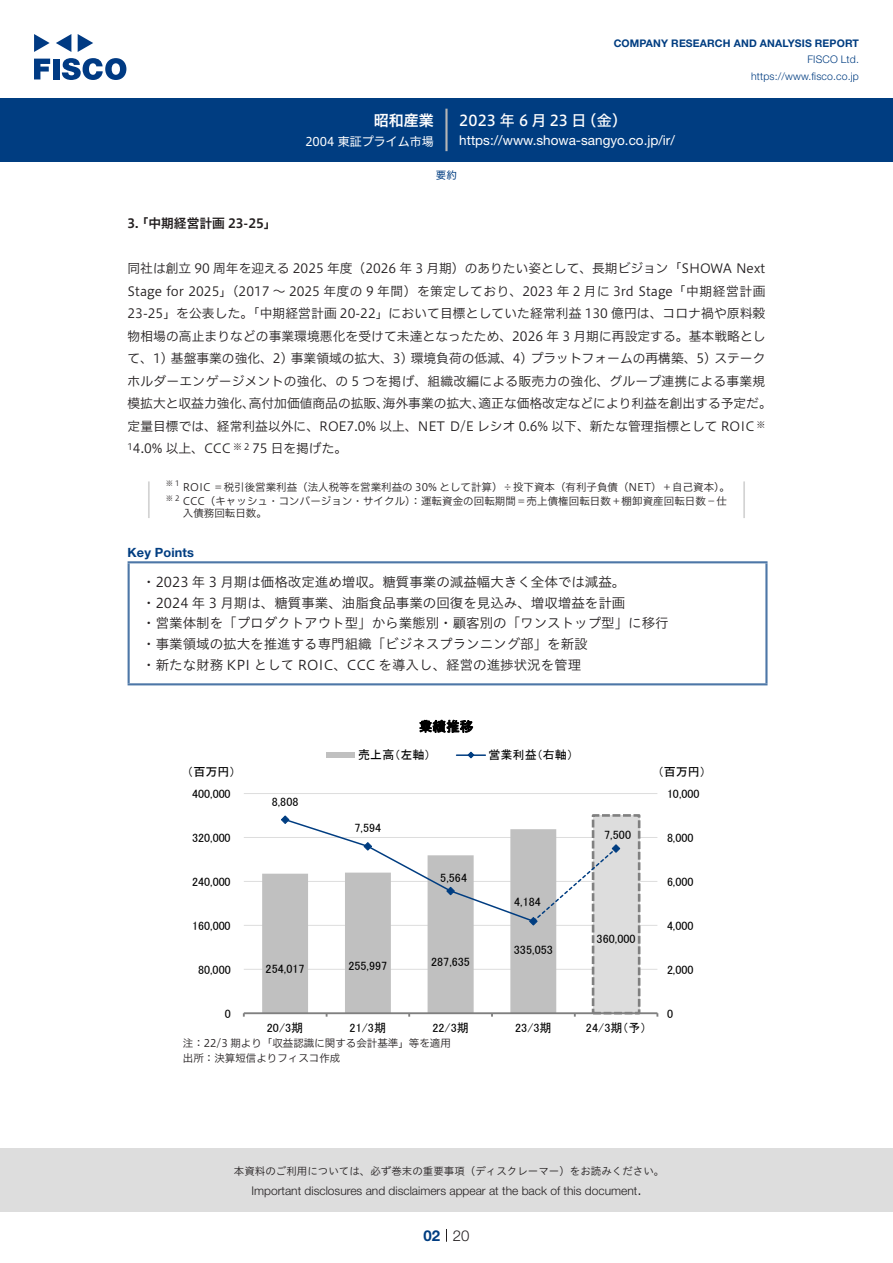
<style>
.page{position:relative;width:893px;height:1263px;background:#fff}
.page>*{position:absolute;margin:0;border:0;box-sizing:border-box;transform-origin:0 0}
.t1{font:15px "Hiragino UD Sans F Std N W5";letter-spacing:.21em;color:#fff}
.t2{font:15px "Hiragino UD Sans F Std N W6";color:#fff}
.t3{font:300 15px "Helvetica Neue LT Std";color:#231f20}
.t4{font:700 15px "Helvetica Neue LT Std";color:#003d81}
.t5{font:13.5px/20.7px "Hiragino UD Sans Std W3";color:#231f20}
.t6{font:13.5px "Helvetica Neue LT Std";color:#fff}
.t7{font:13.5px "MS P Gothic";color:#000}
.t8{font:12.75px/22.5px "Hiragino UD Sans F Std N W3";color:#231f20}
.t9{font:12.75px "Hiragino UD Sans F Std N W3";letter-spacing:.02em;color:#231f20}
.t10{font:12.75px "Hiragino UD Sans F Std N W6";color:#231f20}
.t11{font:700 12.75px "Helvetica Neue LT Std";letter-spacing:.015em;color:#003d81}
.t12{font:12.15px "MS P Gothic";letter-spacing:.005em;color:#000}
.t13{font:12px "MS P Gothic";letter-spacing:.005em;color:#000}
.t14{font:300 12px "Helvetica Neue LT Std";color:#231f20}
.t15{font:12px "Hiragino UD Sans F Std N W4";color:#fff}
.t16{font:10.5px/15px "Hiragino UD Sans F Std N W3";color:#231f20}
.t17{font:10.5px "Hiragino UD Sans Std W3";color:#231f20}
.t18{font:700 10.5px "Helvetica Neue LT Std";letter-spacing:.015em;color:#003d81}
.t19{font:300 10.5px/16.5px "Helvetica Neue LT Std";letter-spacing:.015em;color:#003d81;text-align:right}
.t20{font:10.5px "Hiragino UD Sans F Std N W4";color:#003d81}
.t21{font:8.85px "Hiragino UD Sans F Std N W3";color:#231f20}
.t22{font:7.35px "Hiragino UD Sans F Std N W3";color:#231f20}
</style>
<div class="page">
<div style="left:0;top:1148px;width:893px;height:64px;background:#ddd"></div>
<svg style="left:34px;top:59px;width:16px;height:20px"></svg>
<div style="left:53px;top:59px;width:6px;height:20px;background:#003a83"></div>
<svg style="left:62px;top:58px;width:64px;height:22px"></svg>
<svg style="left:34px;top:34px;width:16px;height:18px"></svg>
<svg style="left:78px;top:34px;width:15px;height:18px"></svg>
<svg style="left:56px;top:34px;width:15px;height:18px"></svg>
<div style="left:0;top:98px;width:893px;height:64px;background:#003d81"></div>
<hr style="left:445px;top:109px;width:3px;height:42px;background:#b5b5b6">
<svg style="left:446px;top:1229px;width:1px;height:13px"></svg>
<hr style="left:148px;top:481px;width:2px;height:37px;background:#d3d3d3">
<hr style="left:743px;top:481px;width:2px;height:37px;background:#d3d3d3">
<hr style="left:128px;top:563px;width:2px;height:120px;background:#4d77a7">
<hr style="left:128px;top:561px;width:639px;height:2px;background:#4d77a7">
<hr style="left:765px;top:563px;width:2px;height:120px;background:#4d77a7">
<hr style="left:128px;top:683px;width:639px;height:2px;background:#4d77a7">
<hr style="left:244px;top:969px;width:413px;height:1px;background:#ddd">
<hr style="left:244px;top:925px;width:413px;height:1px;background:#ddd">
<hr style="left:244px;top:881px;width:413px;height:1px;background:#ddd">
<hr style="left:244px;top:837px;width:413px;height:1px;background:#ddd">
<hr style="left:244px;top:793px;width:413px;height:1px;background:#ddd">
<div style="left:593px;top:815px;width:46px;height:198px;background:#ddd"></div>
<div style="left:592px;top:814px;width:48px;height:200px;border:3px dashed #808080"></div>
<svg style="left:262px;top:873px;width:294px;height:139px;fill:#c0c0c0"></svg>
<hr style="left:244px;top:1012px;width:413px;height:2px;background:#808080">
<svg style="left:280px;top:815px;width:341px;height:111px"></svg>
<div style="left:326px;top:752px;width:29px;height:6px;background:#c0c0c0"></div>
<hr style="left:457px;top:754px;width:28px;height:2px;background:#003d81">
<svg style="left:467px;top:751px;width:8px;height:8px"></svg>
<p class="t2" style="left:374px;top:109px;width:62px">昭和産業</p>
<p class="t15" style="left:305px;top:132px;width:130px">2004 東証プライム市場</p>
<p class="t18" style="left:614px;top:37px;width:247px">COMPANY RESEARCH AND ANALYSIS REPORT</p>
<p class="t19" style="left:751px;top:51px;width:109px">FISCO Ltd. https://www.fisco.co j p.</p>
<p class="t1" style="left:582px;top:109px;width:47px">（金(</p>
<p class="t1" style="left:459px;top:109px;width:129px">2023年6月23日</p>
<p class="t6" style="left:459px;top:132px;width:217px">https://www.showa-sangyo. c o j p. /i r/</p>
<p class="t20" style="left:436px;top:167px;width:22px">要約</p>
<p class="t10" style="left:136px;top:214px;width:142px">「中期経営計画 23-25「</p>
<p class="t10" style="left:128px;top:214px;width:13px">3.</p>
<p class="t8" style="left:128px;top:256px;width:639px">同社は創立 90 周年を迎える 2025 年度（2026 年 3 月期）のありたい姿として、長期ビジョン「SHOWA Next</p>
<p class="t8" style="left:128px;top:279px;width:639px">Stage for 2025」（2017 ～ 2025 年度の 9 年間）を策定しており、2023 年 2 月に 3rd Stage「中期経営計画</p>
<p class="t8" style="left:128px;top:301px;width:639px">23-25」を公表した。「中期経営計画 20-22」において目標としていた経常利益 130 億円は、コロナ禍や原料穀</p>
<p class="t8" style="left:128px;top:324px;width:639px">物相場の高止まりなどの事業環境悪化を受けて未達となったため、2026 年 3 月期に再設定する。基本戦略とし</p>
<p class="t8" style="left:128px;top:346px;width:639px">て、1) 基盤事業の強化、2) 事業領域の拡大、3) 環境負荷の低減、4) プラットフォームの再構築、5) ステーク</p>
<p class="t9" style="left:128px;top:371px;width:639px">ホルダーエンゲージメントの強化、の 5 つを掲げ、組織改編による販売力の強化、グループ連携による事業規</p>
<p class="t8" style="left:478px;top:391px;width:295px">適正な価格改定などにより利益を創出する予定だ。</p>
<p class="t8" style="left:249px;top:391px;width:142px">高付加価値商品の拡販、</p>
<p class="t8" style="left:128px;top:391px;width:129px">模拡大と収益力強化、</p>
<p class="t8" style="left:383px;top:391px;width:103px">海外事業の拡大、</p>
<p class="t8" style="left:252px;top:414px;width:504px;text-indent:-124px">定量目標では、経常利益以外に、ROE7.0% 以上、NET D E/ レシオ 0.6% 以下、新たな管理指標として ROIC<br>75 日を掲げた。</p>
<p class="t21" style="left:756px;top:418px;width:10px">※</p>
<p class="t8" style="left:128px;top:436px;width:105px"><sup>1</sup>4.0% 以上、CCC</p>
<p class="t21" style="left:233px;top:440px;width:18px">※ 2</p>
<p class="t22" style="left:166px;top:478px;width:15px">※1</p>
<p class="t16" style="left:183px;top:479px;width:549px">ROIC ＝税引後営業利益（法人税等を営業利益の 30% として計算）÷投下資本（有利子負債（NET）＋自己資本）。</p>
<p class="t22" style="left:166px;top:492px;width:15px">※2</p>
<p class="t16" style="left:183px;top:493px;width:546px">CCC（キャッシュ・コンバージョン・サイクル：）運転資金の回転期間＝売上債権回転日数＋棚卸資産回転日数－仕</p>
<p class="t16" style="left:183px;top:505px;width:85px">入債務回転日数。</p>
<p class="t11" style="left:128px;top:545px;width:68px">Key Points</p>
<p class="t5" style="left:142px;top:571px;width:528px">・2023 年 3 月期は価格改定進め増収。糖質事業の減益幅大きく全体では減益。・2024 年 3 月期は、糖質事業、油脂食品事業の回復を見込み、増収増益を計画<br>・営業体制を「プロダクトアウト型」から業態別・顧客別の「ワンストップ型」に移行・事業領域の拡大を推進する専門組織「ビジネスプランニング部」を新設<br>・新たな財務 KPI として ROIC、CCC を導入し、経営の進捗状況を管理</p>
<p class="t7" style="left:419px;top:720px;width:56px">業績推移</p>
<p class="t13" style="left:358px;top:749px;width:74px">売上高（左軸）</p>
<p class="t13" style="left:488px;top:749px;width:86px">営業利益（右軸(</p>
<p class="t13" style="left:187px;top:766px;width:50px">（百万円）</p>
<p class="t13" style="left:658px;top:766px;width:50px">（百万円(</p>
<p class="t13" style="left:192px;top:787px;width:40px">400,000</p>
<p class="t13" style="left:272px;top:795px;width:28px">8,808</p>
<p class="t13" style="left:667px;top:787px;width:34px">10,000</p>
<p class="t13" style="left:192px;top:831px;width:40px">320,000</p>
<p class="t13" style="left:354px;top:822px;width:28px">7,594</p>
<p class="t13" style="left:604px;top:829px;width:28px">7,500</p>
<p class="t13" style="left:667px;top:831px;width:28px">8,000</p>
<p class="t13" style="left:192px;top:875px;width:40px">240,000</p>
<p class="t13" style="left:440px;top:871px;width:28px">5,564</p>
<p class="t13" style="left:667px;top:875px;width:28px">6,000</p>
<p class="t13" style="left:514px;top:895px;width:28px">4,184</p>
<p class="t13" style="left:192px;top:919px;width:40px">160,000</p>
<p class="t13" style="left:667px;top:919px;width:28px">4,000</p>
<p class="t12" style="left:514px;top:943px;width:40px">335,053</p>
<p class="t13" style="left:597px;top:932px;width:40px">360,000</p>
<p class="t13" style="left:198px;top:963px;width:34px">80,000</p>
<p class="t13" style="left:266px;top:963px;width:40px">254,017</p>
<p class="t13" style="left:348px;top:959px;width:40px">255,997</p>
<p class="t13" style="left:431px;top:955px;width:40px">287,635</p>
<p class="t13" style="left:667px;top:963px;width:28px">2,000</p>
<p class="t13" style="left:225px;top:1007px;width:8px">0</p>
<p class="t13" style="left:667px;top:1007px;width:8px">0</p>
<p class="t13" style="left:267px;top:1022px;width:38px">20/3期</p>
<p class="t13" style="left:350px;top:1022px;width:38px">21/3期</p>
<p class="t13" style="left:432px;top:1022px;width:38px">22/3期</p>
<p class="t13" style="left:515px;top:1022px;width:38px">23/3期</p>
<p class="t13" style="left:586px;top:1022px;width:62px">24/3期予（ (</p>
<p class="t16" style="left:183px;top:1035px;width:270px">注：22/3 期より「収益認識に関する会計基準」等を適用出所：決算短信よりフィスコ作成</p>
<p class="t17" style="left:234px;top:1163px;width:432px">本資料のご利用については、必ず巻末の重要事項（ディスクレーマー）をお読みください。</p>
<p class="t3" style="left:637px;top:1180px;width:6px">.</p>
<p class="t14" style="left:251px;top:1183px;width:387px">Important disclosures and disclaimers appear at the back of this document</p>
<p class="t4" style="left:423px;top:1226px;width:18px">02</p>
<p class="t3" style="left:453px;top:1226px;width:18px">20</p>
</div>
